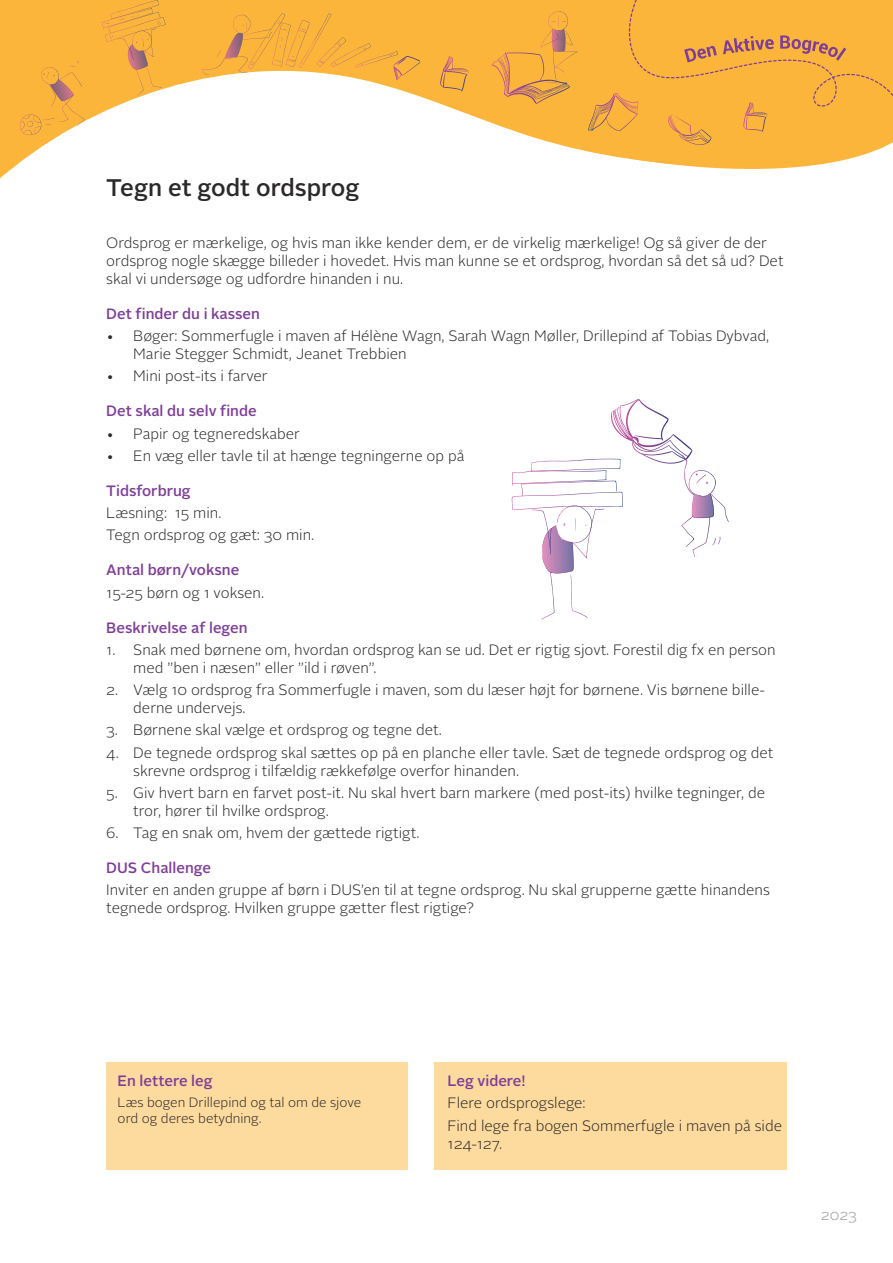
<style>
.page{position:relative;width:893px;height:1263px;background:#fff}
.page>*{position:absolute;margin:0;border:0;box-sizing:border-box;transform-origin:0 0}
.Overskrift_sort{font:500 24px "Alright Sans";color:#2b292a}
.Brødtekst{font:300 15px/18px "Alright Sans";color:#2b292a}
.Pink_underoverskrift{font:500 15px "Alright Sans";color:#7e3e98}
.Brødtekst-2{font:300 15px "Alright Sans";color:#999b9e}
.Tekst_gul_kasse{font:300 13.5px/16.2px "Alright Sans";color:#2b292a}
</style>
<div class="page">
<svg style="left:0;top:0;width:588px;height:178px"></svg>
<svg style="left:102px;top:0;width:64px;height:96px;background:#f4af44"></svg>
<svg style="left:440px;top:56px;width:29px;height:35px"></svg>
<svg style="left:491px;top:11px;width:87px;height:93px;background:#f1ab42"></svg>
<svg style="left:19px;top:61px;width:65px;height:74px;background:#f4b147"></svg>
<svg style="left:202px;top:13px;width:218px;height:67px;background:#f7b64b"></svg>
<svg style="left:638px;top:160px;width:205px;height:9px;fill:#fcb53b"></svg>
<svg style="left:588px;top:0;width:305px;height:160px;background:#f7b140"></svg>
<div style="left:106px;top:1062px;width:301px;height:107px;background:#fdda9d"></div>
<div style="left:434px;top:1062px;width:353px;height:107px;background:#fdda9d"></div>
<svg style="left:511px;top:399px;width:218px;height:220px"></svg>
<h4 class="Overskrift_sort" style="left:106px;top:171px;width:255px">Tegn et godt ordsprog</h4>
<p class="Brødtekst" style="left:106px;top:234px;width:679px">Ordsprog er mærkelige, og hvis man ikke kender dem, er de virkelig mærkelige! Og så giver de der ordsprog nogle skægge billeder i hovedet. Hvis man kunne se et ordsprog, hvordan så det så ud? Det skal vi undersøge og udfordre hinanden i nu.</p>
<h5 class="Pink_underoverskrift" style="left:106px;top:303px;width:155px">Det finder du i kassen</h5>
<p class="Brødtekst" style="left:133px;top:327px;width:637px;text-indent:-27px">• Bøger: Sommerfugle i maven af Hélène Wagn, Sarah Wagn Møller, Drillepind af Tobias Dybvad,<br>Marie Stegger Schmidt, Jeanet Trebbien</p>
<p class="Brødtekst" style="left:106px;top:367px;width:163px">• Mini post-its i farver</p>
<h5 class="Pink_underoverskrift" style="left:106px;top:401px;width:152px">Det skal du selv finde</h5>
<p class="Brødtekst" style="left:106px;top:425px;width:195px">• Papir og tegneredskaber</p>
<p class="Brødtekst" style="left:106px;top:447px;width:360px">• En væg eller tavle til at hænge tegningerne op på</p>
<h5 class="Pink_underoverskrift" style="left:106px;top:480px;width:86px">Tidsforbrug</h5>
<p class="Brødtekst" style="left:106px;top:504px;width:117px">Læsning: 15 min.</p>
<p class="Brødtekst" style="left:106px;top:526px;width:210px">Tegn ordsprog og gæt: 30 min.</p>
<h5 class="Pink_underoverskrift" style="left:106px;top:560px;width:135px">Antal børn/voksne</h5>
<p class="Brødtekst" style="left:106px;top:584px;width:159px">15-25 børn og 1 voksen.</p>
<h5 class="Pink_underoverskrift" style="left:106px;top:617px;width:143px">Beskrivelse af legen</h5>
<p class="Brødtekst" style="left:133px;top:641px;width:644px;text-indent:-27px">1. Snak med børnene om, hvordan ordsprog kan se ud. Det er rigtig sjovt. Forestil dig fx en person med ”ben i næsen” eller ”ild i røven”.</p>
<p class="Brødtekst" style="left:133px;top:681px;width:633px;text-indent:-27px">2. Vælg 10 ordsprog fra Sommerfugle i maven, som du læser højt for børnene. Vis børnene bille&shy;derne undervejs.</p>
<p class="Brødtekst" style="left:106px;top:721px;width:337px">3. Børnene skal vælge et ordsprog og tegne det.</p>
<p class="Brødtekst" style="left:133px;top:744px;width:642px;text-indent:-27px">4. De tegnede ordsprog skal sættes op på en planche eller tavle. Sæt de tegnede ordsprog og det skrevne ordsprog i tilfældig rækkefølge overfor hinanden.</p>
<p class="Brødtekst" style="left:133px;top:784px;width:633px;text-indent:-27px">5. Giv hvert barn en farvet post-it. Nu skal hvert barn markere (med post-its) hvilke tegninger, de tror, hører til hvilke ordsprog.</p>
<p class="Brødtekst" style="left:106px;top:824px;width:315px">6. Tag en snak om, hvem der gættede rigtigt.</p>
<h5 class="Pink_underoverskrift" style="left:106px;top:857px;width:106px">DUS Challenge</h5>
<p class="Brødtekst" style="left:106px;top:881px;width:665px">Inviter en anden gruppe af børn i DUS’en til at tegne ordsprog. Nu skal grupperne gætte hinandens tegnede ordsprog. Hvilken gruppe gætter flest rigtige?</p>
<h5 class="Pink_underoverskrift" style="left:118px;top:1070px;width:96px">En lettere leg</h5>
<h6 class="Tekst_gul_kasse" style="left:118px;top:1094px;width:245px">Læs bogen Drillepind og tal om de sjove ord og deres betydning.</h6>
<h5 class="Pink_underoverskrift" style="left:448px;top:1070px;width:80px">Leg videre!</h5>
<p class="Brødtekst" style="left:448px;top:1094px;width:140px">Flere ordsprogslege:</p>
<p class="Brødtekst" style="left:448px;top:1117px;width:336px">Find lege fra bogen Sommerfugle i maven på side<br>124-127.</p>
<p class="Brødtekst-2" style="left:821px;top:1205px;width:37px">2023</p>
</div>
